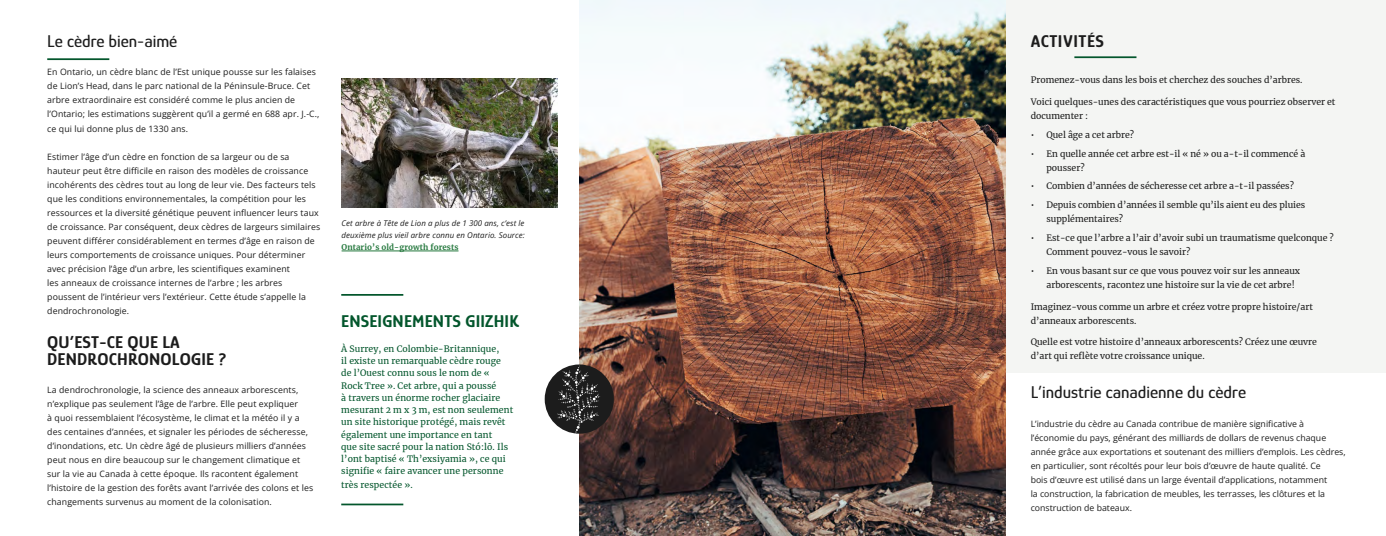
<style>
.page{position:relative;width:1386px;height:536px;background:#fff}
.page>*{position:absolute;margin:0;border:0;box-sizing:border-box;transform-origin:0 0}
.t1{font:500 17.5px "Glory";color:#1c1c1c}
.H2_Sub_Heading{font:100 17.5px/16.6px "Glory";letter-spacing:.01em;color:#1c1c1c}
.H2_Sub_Heading-2{font:100 17.5px "Glory";letter-spacing:.01em;color:#03562c}
.Activity_title{font:100 17.5px "Glory";letter-spacing:.03em;color:#1c1c1c}
.Body_Text{font:8.75px/14px "Open Sans";letter-spacing:.01em;color:#1c1c1c}
.Activity_body{font:8.75px/14px "Merriweather";color:#1c1c1c}
.Azaadi_Teachings{font:8.75px/12.2px "Merriweather";letter-spacing:.01em;color:#03562c}
.t2{font:italic 7.88px/12.2px "Open Sans";letter-spacing:.01em;color:#1c1c1c}
.t3{font:700 7.88px "Merriweather";letter-spacing:.01em;color:#23773c}
</style>
<div class="page">
<hr style="left:47px;top:58px;width:62px;height:2px;background:#03562c">
<div style="left:971px;top:0;width:415px;height:372px;background:#f1f2ef"></div>
<img style="left:342px;top:79px;width:215px;height:128px">
<img style="left:580px;top:0;width:426px;height:536px">
<hr style="left:342px;top:250px;width:117px;height:1px;background:#23773c">
<hr style="left:341px;top:294px;width:62px;height:1px;background:#03562c">
<hr style="left:341px;top:503px;width:62px;height:2px;background:#03562c">
<div style="left:545px;top:364px;width:69px;height:69px;background:#1c1c1c;border-radius:50%"></div>
<svg style="left:556px;top:365px;width:44px;height:69px"></svg>
<hr style="left:1074px;top:56px;width:62px;height:2px;background:#03562c">
<h3 class="t1" style="left:47px;top:31px;width:132px">Le cèdre bien-aimé</h3>
<p class="Body_Text" style="left:47px;top:65px;width:274px">En Ontario, un cèdre blanc de l’Est unique pousse sur les falaises de Lion’s Head, dans le parc national de la Péninsule-Bruce. Cet arbre extraordinaire est considéré comme le plus ancien de l’Ontario; les estimations suggèrent qu’il a germé en 688 apr. J.-C., ce qui lui donne plus de 1330 ans.</p>
<p class="Body_Text" style="left:47px;top:149px;width:274px">Estimer l’âge d’un cèdre en fonction de sa largeur ou de sa hauteur peut être difficile en raison des modèles de croissance incohérents des cèdres tout au long de leur vie. Des facteurs tels que les conditions environnementales, la compétition pour les ressources et la diversité génétique peuvent influencer leurs taux de croissance. Par conséquent, deux cèdres de largeurs similaires peuvent différer considérablement en termes d’âge en raison de leurs comportements de croissance uniques. Pour déterminer avec précision l’âge d’un arbre, les scientifiques examinent<br>les anneaux de croissance internes de l’arbre ; les arbres poussent de l’intérieur vers l’extérieur. Cette étude s’appelle la dendrochronologie.</p>
<h2 class="H2_Sub_Heading" style="left:47px;top:333px;width:181px">QU’EST-CE QUE LA<br>DENDROCHRONOLOGIE ?</h2>
<p class="Body_Text" style="left:47px;top:382px;width:267px">La dendrochronologie, la science des anneaux arborescents, n’explique pas seulement l’âge de l’arbre. Elle peut expliquer<br>à quoi ressemblaient l’écosystème, le climat et la météo il y a des centaines d’années, et signaler les périodes de sécheresse, d’inondations, etc. Un cèdre âgé de plusieurs milliers d’années peut nous en dire beaucoup sur le changement climatique et sur la vie au Canada à cette époque. Ils racontent également l’histoire de la gestion des forêts avant l’arrivée des colons et les changements survenus au moment de la colonisation.</p>
<p class="t2" style="left:342px;top:216px;width:185px">Cet arbre à Tête de Lion a plus de 1 300 ans, c’est le deuxième plus vieil arbre connu en Ontario. Source:</p>
<p class="t3" style="left:342px;top:242px;width:118px">Ontario’s old-growth forests</p>
<h2 class="H2_Sub_Heading-2" style="left:341px;top:310px;width:179px">ENSEIGNEMENTS GIIZHIK</h2>
<p class="Azaadi_Teachings" style="left:341px;top:342px;width:174px">À Surrey, en Colombie-Britannique,<br>il existe un remarquable cèdre rouge de l’Ouest connu sous le nom de « Rock Tree ». Cet arbre, qui a poussé<br>à travers un énorme rocher glaciaire mesurant 2 m x 3 m, est non seulement un site historique protégé, mais revêt également une importance en tant<br>que site sacré pour la nation Stó:lō. Ils l’ont baptisé « Th’exsiyamia », ce qui signifie « faire avancer une personne</p>
<p class="Azaadi_Teachings" style="left:341px;top:478px;width:73px">très respectée ».</p>
<p class="Activity_title" style="left:1031px;top:30px;width:75px">ACTIVITÉS</p>
<p class="Activity_body" style="left:1031px;top:73px;width:273px">Promenez-vous dans les bois et cherchez des souches d’arbres.</p>
<p class="Activity_body" style="left:1031px;top:95px;width:306px">Voici quelques-unes des caractéristiques que vous pourriez observer et documenter :</p>
<p class="Activity_body" style="left:1031px;top:127px;width:105px">• Quel âge a cet arbre?</p>
<p class="Activity_body" style="left:1046px;top:146px;width:260px;text-indent:-16px">• En quelle année cet arbre est-il « né » ou a-t-il commencé à pousser?</p>
<p class="Activity_body" style="left:1031px;top:179px;width:265px">• Combien d’années de sécheresse cet arbre a-t-il passées?</p>
<p class="Activity_body" style="left:1046px;top:197px;width:260px;text-indent:-16px">• Depuis combien d’années il semble qu’ils aient eu des pluies supplémentaires?</p>
<p class="Activity_body" style="left:1046px;top:230px;width:289px;text-indent:-16px">• Est-ce que l’arbre a l’air d’avoir subi un traumatisme quelconque ?<br>Comment pouvez-vous le savoir?</p>
<p class="Activity_body" style="left:1046px;top:263px;width:255px;text-indent:-16px">• En vous basant sur ce que vous pouvez voir sur les anneaux arborescents, racontez une histoire sur la vie de cet arbre!</p>
<p class="Activity_body" style="left:1031px;top:299px;width:284px">Imaginez-vous comme un arbre et créez votre propre histoire/art d’anneaux arborescents.</p>
<p class="Activity_body" style="left:1031px;top:335px;width:288px">Quelle est votre histoire d’anneaux arborescents? Créez une œuvre d’art qui reflète votre croissance unique.</p>
<h3 class="t1" style="left:1031px;top:381px;width:217px">L’industrie canadienne du cèdre</h3>
<p class="Body_Text" style="left:1031px;top:416px;width:317px">L’industrie du cèdre au Canada contribue de manière significative à l’économie du pays, générant des milliards de dollars de revenus chaque année grâce aux exportations et soutenant des milliers d’emplois. Les cèdres, en particulier, sont récoltés pour leur bois d’œuvre de haute qualité. Ce<br>bois d’œuvre est utilisé dans un large éventail d’applications, notamment<br>la construction, la fabrication de meubles, les terrasses, les clôtures et la construction de bateaux.</p>
</div>
